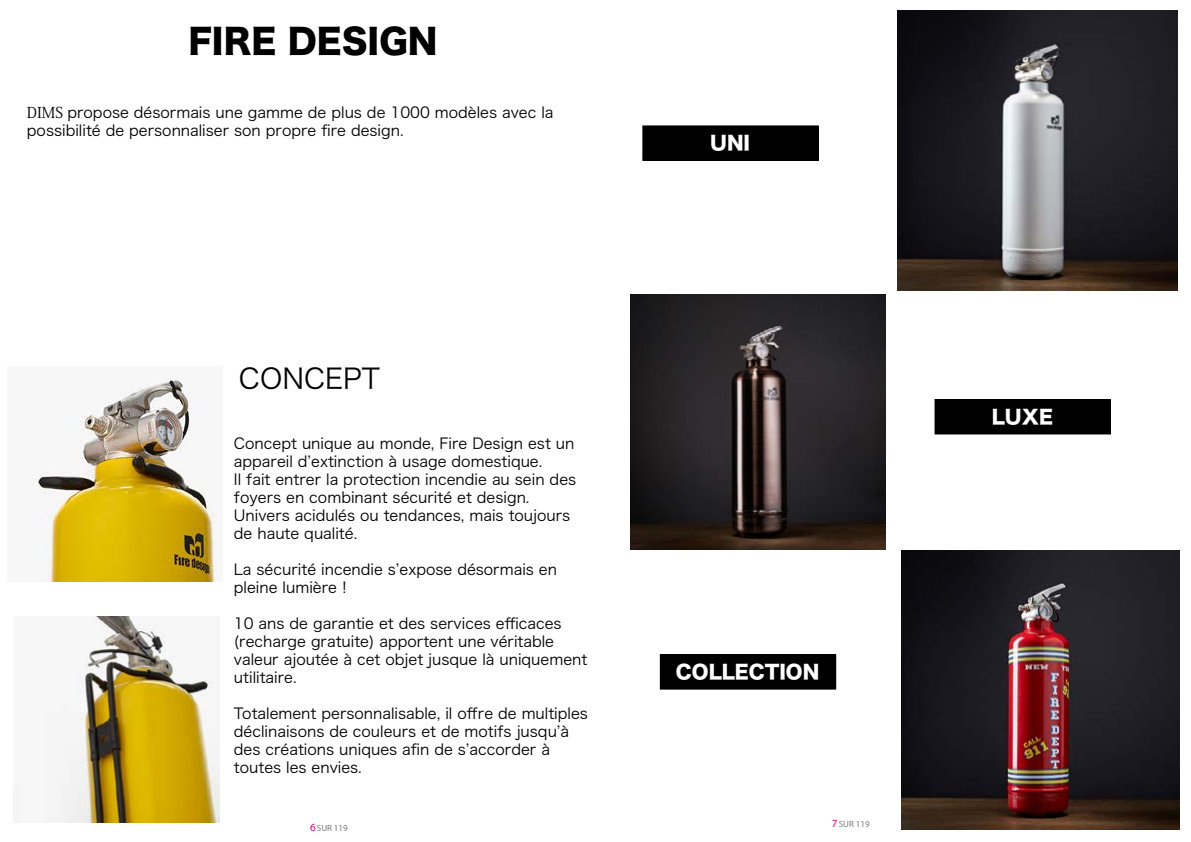
<style>
.page{position:relative;width:1191px;height:842px;background:#fff}
.page>*{position:absolute;margin:0;border:0;box-sizing:border-box;transform-origin:0 0}
.t1{font:34px "Hira Kaku Std N W8";color:#000}
.t2{font:28px "Hira Kaku Pro W3";color:#000}
.t3{font:19px "Hira Kaku Std N W8";color:#fff}
.t4{font:15px/18px "Hira Kaku Pro W3";color:#000}
.t5{font:9px "Myriad Pro";color:#7b7c7e}
.s1{font-family:"Koz Min Pr 6 N"}
.s2{font-size:11px;color:#da0078}
</style>
<div class="page">
<img style="left:31px;top:374px;width:185px;height:208px">
<img style="left:53px;top:617px;width:166px;height:205px">
<img style="left:630px;top:294px;width:255px;height:255px">
<img style="left:897px;top:10px;width:280px;height:280px">
<div style="left:643px;top:126px;width:175px;height:34px;background:#000"></div>
<div style="left:642px;top:125px;width:176px;height:36px;border:1px solid #000"></div>
<div style="left:935px;top:399px;width:175px;height:35px;background:#000"></div>
<div style="left:660px;top:655px;width:175px;height:34px;background:#000"></div>
<div style="left:660px;top:654px;width:176px;height:36px;border:1px solid #000"></div>
<img style="left:901px;top:551px;width:278px;height:278px">
<h1 class="t1" style="left:189px;top:22px;width:251px">FIRE DESIGN</h1>
<p class="t4" style="left:27px;top:102px;width:528px"><span class="s1">DIMS</span> propose désormais une gamme de plus de 1000 modèles avec la possibilité de personnaliser son propre fire design.</p>
<h2 class="t2" style="left:239px;top:354px;width:142px">CONCEPT</h2>
<p class="t4" style="left:234px;top:433px;width:344px">Concept unique au monde, Fire Design est un appareil d’extinction à usage domestique.<br>Il fait entrer la protection incendie au sein des foyers en combinant sécurité et design.<br>Univers acidulés ou tendances, mais toujours de haute qualité.</p>
<p class="t4" style="left:234px;top:559px;width:325px">La sécurité incendie s’expose désormais en pleine lumière !</p>
<p class="t4" style="left:234px;top:613px;width:355px">10 ans de garantie et des services efficaces (recharge gratuite) apportent une véritable valeur ajoutée à cet objet jusque là uniquement utilitaire.</p>
<p class="t4" style="left:234px;top:703px;width:355px">Totalement personnalisable, il offre de multiples déclinaisons de couleurs et de motifs jusqu’à des créations uniques afin de s’accorder à toutes les envies.</p>
<p class="t3" style="left:710px;top:133px;width:41px">UNI</p>
<p class="t3" style="left:676px;top:661px;width:145px">COLLECTION</p>
<p class="t5" style="left:310px;top:822px;width:39px"><span class="s2">6</span>SUR 119</p>
<p class="t5" style="left:832px;top:818px;width:39px"><span class="s2">7</span>SUR 119</p>
<p class="t3" style="left:991px;top:406px;width:63px">LUXE</p>
</div>
